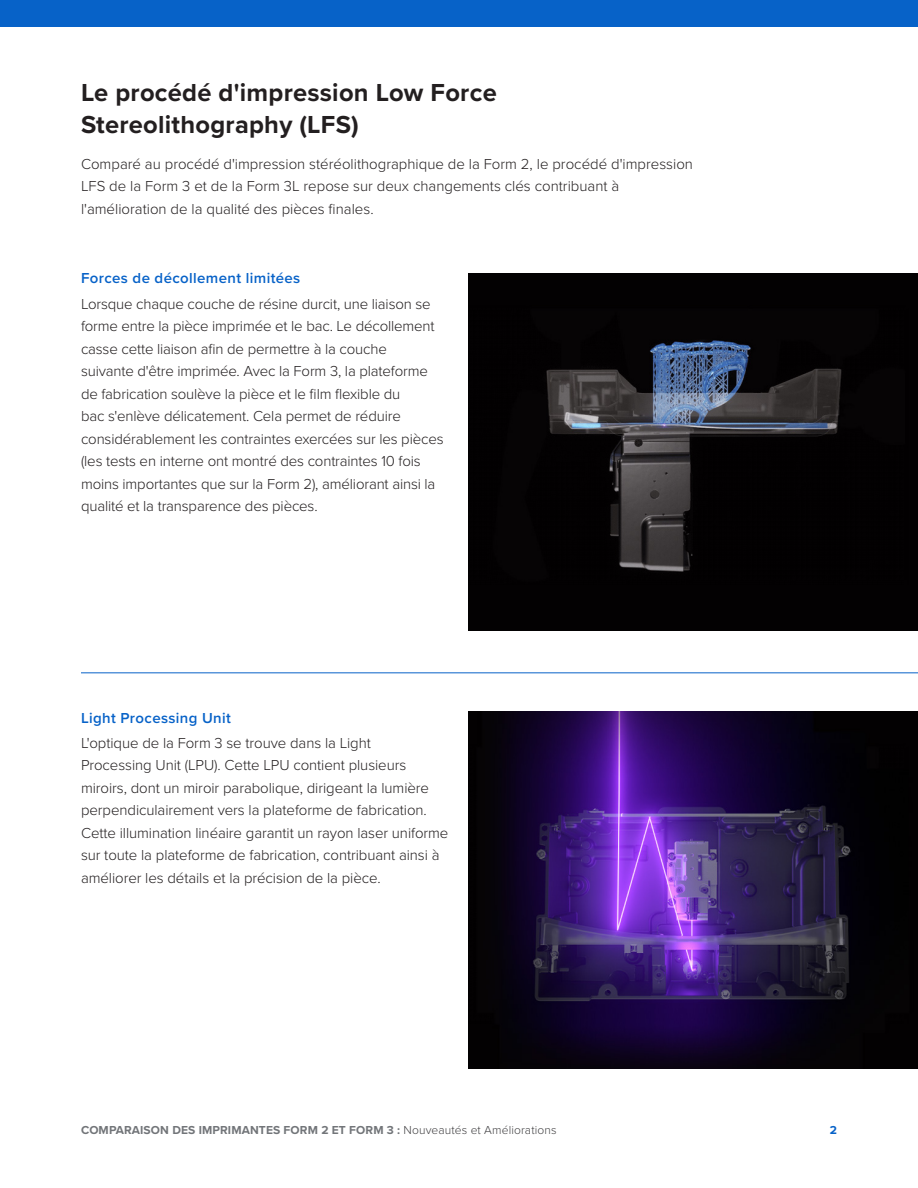
<style>
.page{position:relative;width:918px;height:1188px;background:#fff}
.page>*{position:absolute;margin:0;border:0;box-sizing:border-box;transform-origin:0 0}
.t1{font:700 25.5px/31.5px "Proxima Nova";letter-spacing:.01em;color:#231f20}
.t2{font:300 15px/22.5px "Proxima Nova";letter-spacing:-.005em;color:#231f20}
.t3{font:600 15px "Proxima Nova";letter-spacing:.025em;color:#0762c8}
.t4{font:700 12px "Proxima Nova";letter-spacing:.01em;color:#727579}
.t5{font:700 12px "Proxima Nova";color:#0762c8}
.s1{font-weight:300;color:#414042}
</style>
<div class="page">
<div style="left:0;top:0;width:918px;height:27px;background:#0762c8"></div>
<img style="left:468px;top:712px;width:450px;height:357px">
<img style="left:468px;top:273px;width:450px;height:357px">
<hr style="left:81px;top:673px;width:837px;height:1px;background:#0762c8">
<h1 class="t1" style="left:81px;top:76px;width:417px">Le procédé d'impression Low Force<br>Stereolithography (LFS)</h1>
<p class="t2" style="left:81px;top:152px;width:614px">Comparé au procédé d'impression stéréolithographique de la Form 2, le procédé d'impression<br>LFS de la Form 3 et de la Form 3L repose sur deux changements clés contribuant à l'amélioration de la qualité des pièces finales.</p>
<p class="t3" style="left:81px;top:267px;width:221px">Forces de décollement limitées</p>
<p class="t2" style="left:81px;top:291px;width:364px">Lorsque chaque couche de résine durcit, une liaison se forme entre la pièce imprimée et le bac. Le décollement casse cette liaison afin de permettre à la couche<br>suivante d'être imprimée. Avec la Form 3, la plateforme de fabrication soulève la pièce et le film flexible du<br>bac s'enlève délicatement. Cela permet de réduire considérablement les contraintes exercées sur les pièces (les tests en interne ont montré des contraintes 10 fois moins importantes que sur la Form 2), améliorant ainsi la qualité et la transparence des pièces.</p>
<p class="t3" style="left:81px;top:706px;width:151px">Light Processing Unit</p>
<p class="t2" style="left:81px;top:731px;width:369px">L'optique de la Form 3 se trouve dans la Light<br>Processing Unit (LPU). Cette LPU contient plusieurs miroirs, dont un miroir parabolique, dirigeant la lumière perpendiculairement vers la plateforme de fabrication.<br>Cette illumination linéaire garantit un rayon laser uniforme sur toute la plateforme de fabrication, contribuant ainsi à améliorer les détails et la précision de la pièce.</p>
<p class="t4" style="left:81px;top:1122px;width:477px">COMPARAISON DES IMPRIMANTES FORM 2 ET FORM 3 : <span class="s1">Nouveautés et Améliorations</span></p>
<p class="t5" style="left:830px;top:1122px;width:9px">2</p>
</div>
